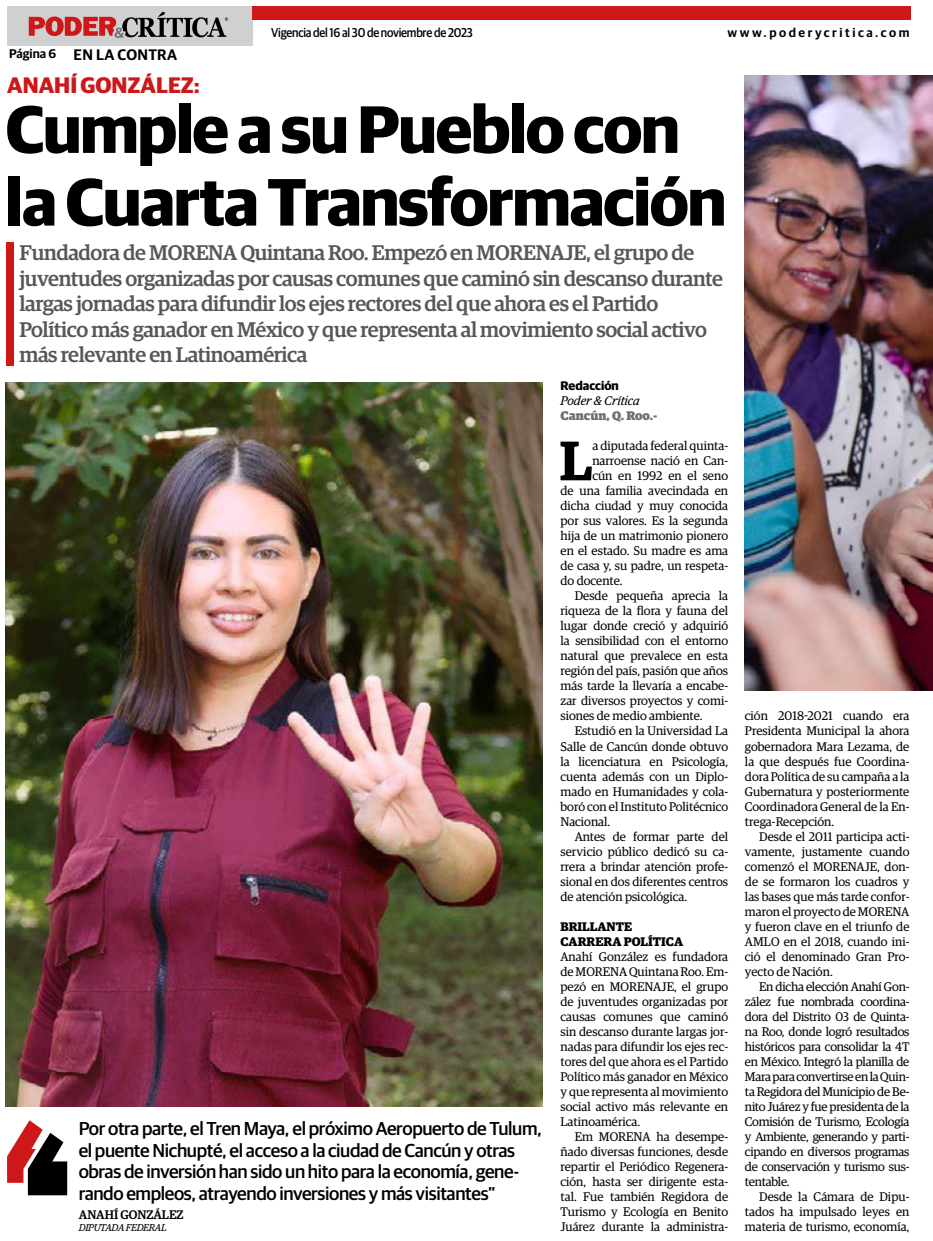
<style>
.page{position:relative;width:933px;height:1241px;background:#fff}
.page>*{position:absolute;margin:0;border:0;box-sizing:border-box;transform-origin:0 0}
.t1{font:700 67.12px/72.6px "Guardian Sans";letter-spacing:-.02em;color:#000}
.t2{font:600 55.75px "Guardian Egyp";color:#000}
.t3{font:700 22.5px "Guardian Sans";color:#cd1719}
.t4{font:500 21.25px/25.5px "Guardian Egyp";letter-spacing:-.02em;color:#575756}
.t5{font:500 18.75px/21.5px "Guardian Sans";letter-spacing:-.02em;color:#000}
.t6{font:600 15.25px "Guardian Sans";letter-spacing:.02em;color:#000}
.t7{font:500 12.75px "Guardian Sans";letter-spacing:-.02em;color:#000;scale:.91 1}
.t8{font:600 12.62px "Guardian Sans";letter-spacing:.2em;color:#000}
.t9{font:12.5px/15px "Guardian Egyp";color:#000;text-align:justify}
.t10{font:700 12.5px/15px "Guardian Egyp";color:#000}
.t11{font:900 12.5px "Guardian Egyp";color:#706f6f}
.t12{font:italic 12.5px "Guardian Egyp";color:#000}
.t13{font:500 12.5px "Guardian Egyp";color:#000}
.t14{font:700 12.5px "Guardian Sans";color:#000}
.t15{font:italic 10px "Guardian Egyp";letter-spacing:-.02em;color:#000}
</style>
<div class="page">
<div style="left:7px;top:6px;width:245px;height:40px;background:#d0d0d0"></div>
<div style="left:252px;top:6px;width:659px;height:14px;background:#cd1719"></div>
<svg style="left:29px;top:12px;width:199px;height:26px"></svg>
<div style="left:6px;top:243px;width:7px;height:123px;background:#cd1719"></div>
<svg style="left:7px;top:1120px;width:60px;height:75px"></svg>
<img style="left:6px;top:383px;width:537px;height:723px">
<img style="left:745px;top:75px;width:188px;height:615px">
<p class="t8" style="left:9px;top:44px;width:48px">Página 6</p>
<p class="t6" style="left:74px;top:44px;width:105px">EN LA CONTRA</p>
<p class="t7" style="left:271px;top:23px;width:223px">Vigencia del 16 al 30 de noviembre de 2023</p>
<p class="t8" style="left:727px;top:24px;width:183px">www.poderycritica.com</p>
<h3 class="t3" style="left:7px;top:69px;width:194px">ANAHÍ GONZÁLEZ:</h3>
<h1 class="t1" style="left:6px;top:87px;width:722px">Cumple a su Pueblo con la Cuarta Transformación</h1>
<p class="t4" style="left:19px;top:238px;width:705px">Fundadora de MORENA Quintana Roo. Empezó en MORENAJE, el grupo de juventudes organizadas por causas comunes que caminó sin descanso durante largas jornadas para difundir los ejes rectores del que ahora es el Partido Político más ganador en México y que representa al movimiento social activo más relevante en Latinoamérica</p>
<h3 class="t5" style="left:79px;top:1116px;width:465px">Por otra parte, el Tren Maya, el próximo Aeropuerto de Tulum, el puente Nichupté, el acceso a la ciudad de Cancún y otras obras de inversión han sido un hito para la economía, gene&shy;rando empleos, atrayendo inversiones y más visitantes”</h3>
<p class="t13" style="left:79px;top:1205px;width:106px">ANAHÍ GONZÁLEZ</p>
<p class="t15" style="left:79px;top:1220px;width:89px">DIPUTADA FEDERAL</p>
<p class="t14" style="left:560px;top:376px;width:60px">Redacción</p>
<p class="t12" style="left:560px;top:392px;width:81px">Poder &amp; Crítica</p>
<p class="t11" style="left:560px;top:406px;width:98px">Cancún, Q. Roo.-</p>
<h2 class="t2" style="left:559px;top:419px;width:34px">L</h2>
<p class="t9" style="left:592px;top:437px;width:137px">a diputada federal quinta-</p>
<p class="t9" style="left:592px;top:452px;width:137px">narroense nació en Can-</p>
<p class="t9" style="left:592px;top:467px;width:137px">cún en 1992 en el seno</p>
<p class="t9" style="left:560px;top:482px;width:169px">de una familia avecindada en</p>
<p class="t9" style="left:560px;top:497px;width:169px">dicha ciudad y muy conocida</p>
<p class="t9" style="left:560px;top:512px;width:169px">por sus valores. Es la segunda</p>
<p class="t9" style="left:560px;top:527px;width:169px">hija de un matrimonio pionero</p>
<p class="t9" style="left:560px;top:542px;width:169px">en el estado. Su madre es ama</p>
<p class="t9" style="left:560px;top:557px;width:169px">de casa y, su padre, un respeta-</p>
<p class="t9" style="left:560px;top:572px;width:64px">do docente.</p>
<p class="t9" style="left:574px;top:587px;width:155px">Desde pequeña aprecia la</p>
<p class="t9" style="left:560px;top:602px;width:169px">riqueza de la flora y fauna del</p>
<p class="t9" style="left:560px;top:617px;width:169px">lugar donde creció y adquirió</p>
<p class="t9" style="left:560px;top:632px;width:169px">la sensibilidad con el entorno</p>
<p class="t9" style="left:560px;top:647px;width:169px">natural que prevalece en esta</p>
<p class="t9" style="left:560px;top:662px;width:169px">región del país, pasión que años</p>
<p class="t9" style="left:560px;top:677px;width:169px">más tarde la llevaría a encabe-</p>
<p class="t9" style="left:560px;top:692px;width:169px">zar diversos proyectos y comi-</p>
<p class="t9" style="left:560px;top:707px;width:144px">siones de medio ambiente.</p>
<p class="t9" style="left:574px;top:722px;width:155px">Estudió en la Universidad La</p>
<p class="t9" style="left:560px;top:737px;width:169px">Salle de Cancún donde obtuvo</p>
<p class="t9" style="left:560px;top:752px;width:169px">la licenciatura en Psicología,</p>
<p class="t9" style="left:560px;top:767px;width:169px">cuenta además con un Diplo-</p>
<p class="t9" style="left:560px;top:782px;width:169px">mado en Humanidades y cola-</p>
<p class="t9" style="left:560px;top:797px;width:169px">boró con el Instituto Politécnico</p>
<p class="t9" style="left:560px;top:812px;width:51px">Nacional.</p>
<p class="t9" style="left:574px;top:827px;width:155px">Antes de formar parte del</p>
<p class="t9" style="left:560px;top:842px;width:169px">servicio público dedicó su ca-</p>
<p class="t9" style="left:560px;top:857px;width:169px">rrera a brindar atención profe-</p>
<p class="t9" style="left:560px;top:872px;width:169px">sional en dos diferentes centros</p>
<p class="t9" style="left:560px;top:887px;width:128px">de atención psicológica.</p>
<p class="t10" style="left:560px;top:917px;width:124px">BRILLANTE<br>CARRERA POLÍTICA</p>
<p class="t9" style="left:560px;top:947px;width:169px">Anahí González es fundadora de MORENA Quintana Roo. Em&shy;pezó en MORENAJE, el grupo de juventudes organizadas por causas comunes que caminó sin descanso durante largas jor&shy;nadas para difundir los ejes rec&shy;tores del que ahora es el Partido Político más ganador en México y que representa al movimiento social activo más relevante en Latinoamérica.</p>
<p class="t9" style="left:560px;top:1127px;width:169px;text-indent:14px">Em MORENA ha desempe&shy;ñado diversas funciones, desde repartir el Periódico Regenera&shy;ción, hasta ser dirigente esta&shy;tal. Fue también Regidora de Turismo y Ecología en Benito Juárez durante la administra-</p>
<p class="t9" style="left:745px;top:707px;width:166px">ción 2018-2021 cuando era Presidenta Municipal la ahora gobernadora Mara Lezama, de la que después fue Coordina&shy;dora Política de su campaña a la Gubernatura y posteriormente Coordinadora General de la En&shy;trega-Recepción.</p>
<p class="t9" style="left:745px;top:827px;width:166px;text-indent:14px">Desde el 2011 participa acti&shy;vamente, justamente cuando comenzó el MORENAJE, don&shy;de se formaron los cuadros y las bases que más tarde confor&shy;maron el proyecto de MORENA y fueron clave en el triunfo de AMLO en el 2018, cuando ini&shy;ció el denominado Gran Pro&shy;yecto de Nación.</p>
<p class="t9" style="left:745px;top:977px;width:166px;text-indent:14px">En dicha elección Anahí Gon&shy;zález fue nombrada coordina&shy;dora del Distrito 03 de Quinta&shy;na Roo, donde logró resultados históricos para consolidar la 4T en México. Integró la planilla de Mara para convertirse en la Quin&shy;ta Regidora del Municipio de Be&shy;nito Juárez y fue presidenta de la Comisión de Turismo, Ecología y Ambiente, generando y parti&shy;cipando en diversos programas de conservación y turismo sus&shy;tentable.</p>
<p class="t9" style="left:745px;top:1187px;width:166px;text-indent:14px">Desde la Cámara de Dipu&shy;tados ha impulsado leyes en materia de turismo, economía,</p>
</div>
